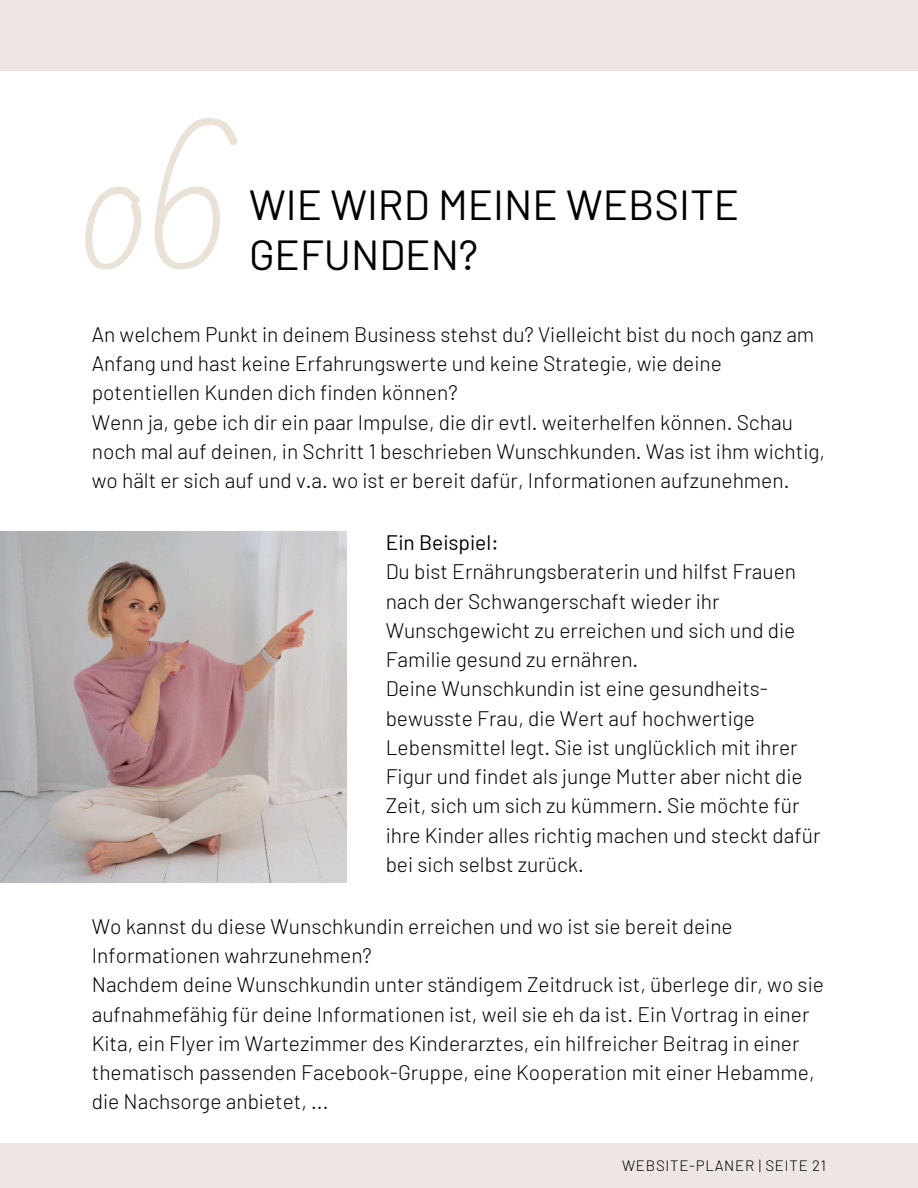
<style>
.page{position:relative;width:918px;height:1188px;background:#fff}
.page>*{position:absolute;margin:0;border:0;box-sizing:border-box;transform-origin:0 0}
.t1{font:154.65px "Bad Script";color:#eae2d6}
.t2{font:42px "Barlow";color:#000}
.t3{font:300 21px/29.2px "Barlow";color:#000}
.t4{font:300 15px "Barlow";letter-spacing:.05em;color:#000}
.s1{font-weight:400}
</style>
<div class="page">
<div style="left:0;top:1143px;width:918px;height:45px;background:#ede6e2"></div>
<div style="left:0;top:0;width:918px;height:71px;background:#ede6e2"></div>
<img style="left:0;top:531px;width:347px;height:351px">
<p class="t1" style="left:77px;top:124px;width:157px">06</p>
<h2 class="t2" style="left:249px;top:178px;width:492px">WIE WIRD MEINE WEBSITE</h2>
<h2 class="t2" style="left:249px;top:228px;width:231px">GEFUNDEN?</h2>
<h1 class="t3" style="left:92px;top:319px;width:735px">An welchem Punkt in deinem Business stehst du? Vielleicht bist du noch ganz am Anfang und hast keine Erfahrungswerte und keine Strategie, wie deine potentiellen Kunden dich finden können?<br>Wenn ja, gebe ich dir ein paar Impulse, die dir evtl. weiterhelfen können. Schau noch mal auf deinen, in Schritt 1 beschrieben Wunschkunden. Was ist ihm wichtig, wo hält er sich auf und v.a. wo ist er bereit dafür, Informationen aufzunehmen.</h1>
<h2 class="t3" style="left:386px;top:527px;width:436px"><span class="s1">Ein Beispiel:<br></span>Du bist Ernährungsberaterin und hilfst Frauen nach der Schwangerschaft wieder ihr Wunschgewicht zu erreichen und sich und die Familie gesund zu ernähren.<br>Deine Wunschkundin ist eine gesundheits&shy;bewusste Frau, die Wert auf hochwertige Lebensmittel legt. Sie ist unglücklich mit ihrer Figur und findet als junge Mutter aber nicht die Zeit, sich um sich zu kümmern. Sie möchte für ihre Kinder alles richtig machen und steckt dafür bei sich selbst zurück.</h2>
<p class="t3" style="left:92px;top:911px;width:734px">Wo kannst du diese Wunschkundin erreichen und wo ist sie bereit deine Informationen wahrzunehmen?<br>Nachdem deine Wunschkundin unter ständigem Zeitdruck ist, überlege dir, wo sie aufnahmefähig für deine Informationen ist, weil sie eh da ist. Ein Vortrag in einer Kita, ein Flyer im Wartezimmer des Kinderarztes, ein hilfreicher Beitrag in einer thematisch passenden Facebook-Gruppe, eine Kooperation mit einer Hebamme, die Nachsorge anbietet, ...</p>
<h2 class="t4" style="left:622px;top:1156px;width:206px">WEBSITE-PLANER | SEITE 21</h2>
</div>
